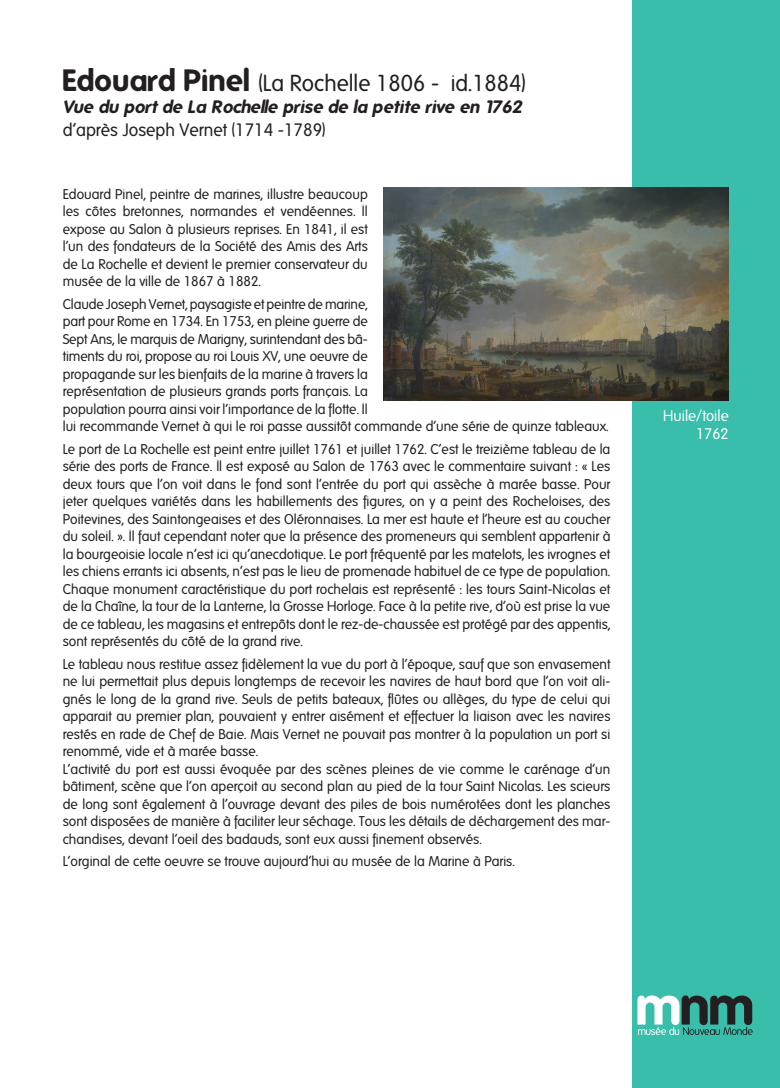
<style>
.page{position:relative;width:780px;height:1088px;background:#fff}
.page>*{position:absolute;margin:0;border:0;box-sizing:border-box;transform-origin:0 0}
.t1{font:22.5px "Folks";color:#231f20}
.t2{font:italic 700 17.5px "Folks";color:#231f20}
.t3{font:17.5px "Folks";color:#231f20}
.t4{font:15px "Folks";color:#fff}
.t5{font:13.75px/17.5px "Folks";color:#231f20;text-align:justify}
.s1{font-weight:700;font-size:30px}
</style>
<div class="page">
<div style="left:632px;top:0;width:148px;height:1088px;background:#38beab"></div>
<svg style="left:637px;top:995px;width:115px;height:40px"></svg>
<img style="left:383px;top:188px;width:345px;height:212px">
<p class="t1" style="left:63px;top:71px;width:464px"><span class="s1">Edouard Pinel</span> (La Rochelle 1806 - id.1884)</p>
<p class="t2" style="left:63px;top:97px;width:464px">Vue du port de La Rochelle prise de la petite rive en 1762</p>
<p class="t3" style="left:63px;top:120px;width:264px">d’après Joseph Vernet (1714 -1789)</p>
<p class="t5" style="left:63px;top:185px;width:306px">Edouard Pinel, peintre de marines, illustre beaucoup les côtes bretonnes, normandes et vendéennes. Il expose au Salon à plusieurs reprises. En 1841, il est l’un des fondateurs de la Société des Amis des Arts de La Rochelle et devient le premier conservateur du musée de la ville de 1867 à 1882.</p>
<p class="t5" style="left:63px;top:295px;width:547px;text-align:left">Claude Joseph Vernet, paysagiste et peintre de marine,<br>part pour Rome en 1734. En 1753, en pleine guerre de<br>Sept Ans, le marquis de Marigny, surintendant des bâ-<br>timents du roi, propose au roi Louis XV, une oeuvre de<br>propagande sur les bienfaits de la marine à travers la<br>représentation de plusieurs grands ports français. La<br>population pourra ainsi voir l’importance de la flotte. Il<br>lui recommande Vernet à qui le roi passe aussitôt commande d’une série de quinze tableaux.</p>
<p class="t5" style="left:63px;top:440px;width:549px">Le port de La Rochelle est peint entre juillet 1761 et juillet 1762. C’est le treizième tableau de la série des ports de France. Il est exposé au Salon de 1763 avec le commentaire suivant : « Les deux tours que l’on voit dans le fond sont l’entrée du port qui assèche à marée basse. Pour jeter quelques variétés dans les habillements des figures, on y a peint des Rocheloises, des Poitevines, des Saintongeaises et des Oléronnaises. La mer est haute et l’heure est au coucher du soleil. ». Il faut cependant noter que la présence des promeneurs qui semblent appartenir à la bourgeoisie locale n’est ici qu’anecdotique. Le port fréquenté par les matelots, les ivrognes et les chiens errants ici absents, n’est pas le lieu de promenade habituel de ce type de population.</p>
<p class="t5" style="left:63px;top:580px;width:549px">Chaque monument caractéristique du port rochelais est représenté : les tours Saint-Nicolas et de la Chaîne, la tour de la Lanterne, la Grosse Horloge. Face à la petite rive, d’où est prise la vue de ce tableau, les magasins et entrepôts dont le rez-de-chaussée est protégé par des appentis, sont représentés du côté de la grand rive.</p>
<p class="t5" style="left:63px;top:655px;width:549px">Le tableau nous restitue assez fidèlement la vue du port à l’époque, sauf que son envasement ne lui permettait plus depuis longtemps de recevoir les navires de haut bord que l’on voit ali&shy;gnés le long de la grand rive. Seuls de petits bateaux, flûtes ou allèges, du type de celui qui apparait au premier plan, pouvaient y entrer aisément et effectuer la liaison avec les navires restés en rade de Chef de Baie. Mais Vernet ne pouvait pas montrer à la population un port si renommé, vide et à marée basse.</p>
<p class="t5" style="left:63px;top:760px;width:549px">L’activité du port est aussi évoquée par des scènes pleines de vie comme le carénage d’un bâtiment, scène que l’on aperçoit au second plan au pied de la tour Saint Nicolas. Les scieurs de long sont également à l’ouvrage devant des piles de bois numérotées dont les planches sont disposées de manière à faciliter leur séchage. Tous les détails de déchargement des mar&shy;chandises, devant l’oeil des badauds, sont eux aussi finement observés.</p>
<p class="t5" style="left:63px;top:853px;width:453px">L’orginal de cette oeuvre se trouve aujourd’hui au musée de la Marine à Paris.</p>
<p class="t4" style="left:663px;top:407px;width:67px">Huile/toile</p>
<p class="t4" style="left:696px;top:425px;width:34px">1762</p>
</div>
